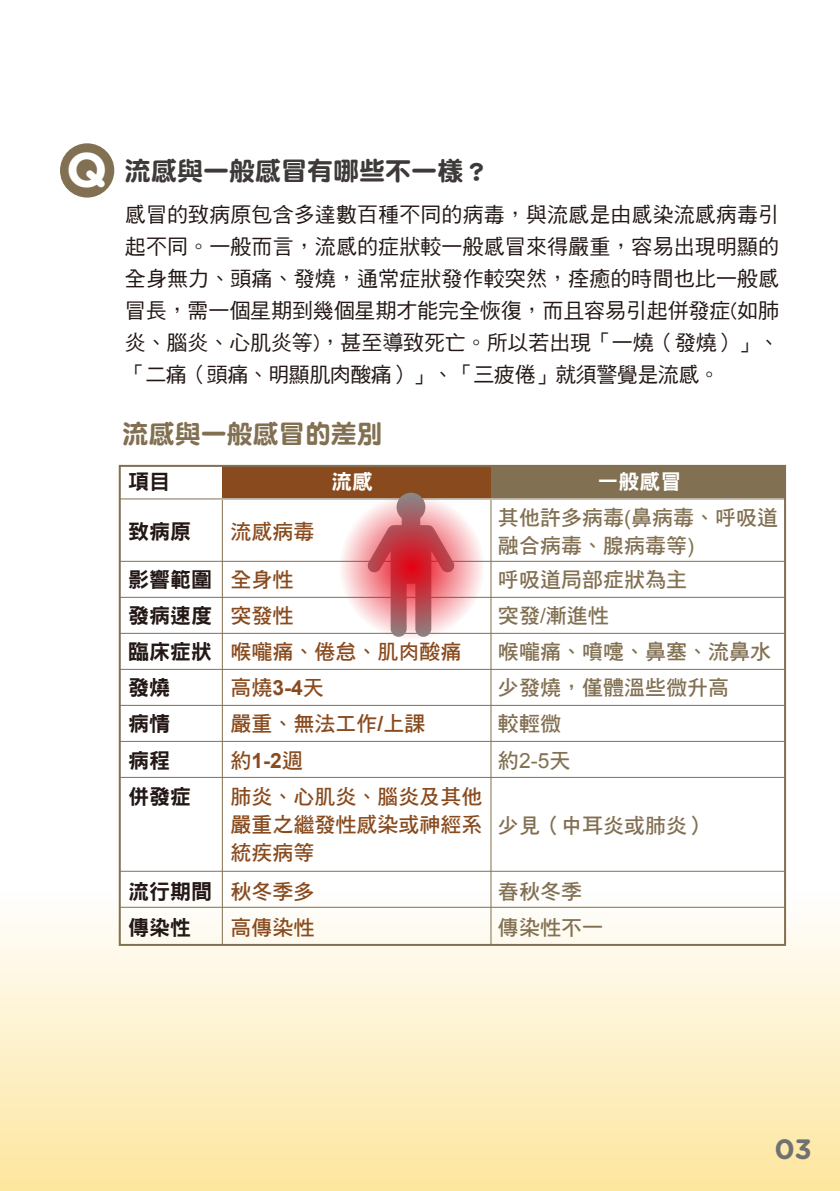
<style>
.page{position:relative;width:840px;height:1191px;background:#fff}
.page>*{position:absolute;margin:0;border:0;box-sizing:border-box;transform-origin:0 0}
.t1{font:700 28px "Gotham Rounded";color:#727171}
.t2{font:26px "DF Yuan Std W9";color:#3e3a39}
.t3{font:26px "DF Yuan Std W9";color:#827052}
.t4{font:21px/32px "DF Hei Std W5";letter-spacing:-.005em;color:#231815;text-align:justify}
.t5{font:21px/28px "DF Hei Std W7";color:#827052}
.t6{font:21px/28px "DF Hei Std W7";color:#894b1e;text-align:justify}
.t7{font:21px "DF Hei Std W9";color:#231815}
.t8{font:21px "DF Hei Std W9";color:#fff}
.t9{font:700 21px "Arial";color:#894b1e}
.t10{font:21px "Arial";color:#827052}
.s1{font-family:"Gotham Rounded";font-weight:700;font-size:48.6px;color:#fff}
.s2{font-family:"Arial"}
.s3{font-family:"DF Hei Std W7";color:#894b1e}
.s4{font-family:"DF Hei Std W9";color:#231815}
.s5{font-family:"Arial";font-weight:700}
.s6{font-family:"DF Hei Std W7";font-weight:400}
.s7{font-family:"DF Hei Std W7"}
</style>
<div class="page">
<svg style="left:0;top:684px;width:839px;height:507px"></svg>
<div style="left:223px;top:465px;width:561px;height:33px;background:#827052"></div>
<div style="left:223px;top:465px;width:267px;height:33px;background:#894b1e"></div>
<div style="left:60px;top:143px;width:54px;height:55px;background:#827052;border-radius:50%"></div>
<hr style="left:119px;top:561px;width:665px;height:1px;background:#827052">
<hr style="left:119px;top:597px;width:665px;height:1px;background:#827052">
<hr style="left:119px;top:633px;width:665px;height:1px;background:#827052">
<hr style="left:119px;top:669px;width:665px;height:1px;background:#827052">
<hr style="left:119px;top:705px;width:665px;height:1px;background:#827052">
<hr style="left:119px;top:741px;width:665px;height:1px;background:#827052">
<hr style="left:119px;top:777px;width:665px;height:1px;background:#827052">
<hr style="left:119px;top:870px;width:665px;height:1px;background:#827052">
<hr style="left:119px;top:906px;width:665px;height:1px;background:#827052">
<hr style="left:222px;top:500px;width:1px;height:445px;background:#827052">
<hr style="left:490px;top:500px;width:1px;height:445px;background:#827052">
<hr style="left:119px;top:498px;width:665px;height:1px;background:#827052">
<div style="left:119px;top:465px;width:666px;height:481px;border:2px solid #827052"></div>
<svg style="left:366px;top:493px;width:89px;height:141px"></svg>
<svg style="left:338px;top:494px;width:146px;height:146px;background:#e09398"></svg>
<p class="t2" style="left:66px;top:157px;width:424px"><span class="s1">Q</span> 流感與一般感冒有哪些不一樣？</p>
<p class="t4" style="left:125px;top:198px;width:655px">感冒的致病原包含多達數百種不同的病毒，與流感是由感染流感病毒引起不同。一般而言，流感的症狀較一般感冒來得嚴重，容易出現明顯的全身無力、頭痛、發燒，通常症狀發作較突然，痊癒的時間也比一般感冒長，需一個星期到幾個星期才能完全恢復，而且容易引起併發症(如肺炎、腦炎、心肌炎等)，甚至導致死亡。所以若出現「一燒（發燒）」、「二痛（頭痛、明顯肌肉酸痛）」、「三疲倦」就須警覺是流感。</p>
<p class="t3" style="left:123px;top:419px;width:262px">流感與一般感冒的差別</p>
<p class="t7" style="left:128px;top:470px;width:43px">項目</p>
<p class="t8" style="left:331px;top:470px;width:43px">流感</p>
<p class="t8" style="left:597px;top:470px;width:85px">一般感冒</p>
<p class="t7" style="left:128px;top:520px;width:64px">致病原</p>
<p class="t6" style="left:230px;top:517px;width:85px">流感病毒</p>
<p class="t5" style="left:497px;top:503px;width:281px">其他許多病毒<span class="s2">(</span>鼻病毒、呼吸道融合病毒、腺病毒等<span class="s2">)</span></p>
<p class="t7" style="left:128px;top:568px;width:166px">影響範圍 <span class="s3">全身性</span></p>
<p class="t5" style="left:497px;top:565px;width:190px">呼吸道局部症狀為主</p>
<p class="t7" style="left:128px;top:604px;width:166px">發病速度 <span class="s3">突發性</span></p>
<p class="t5" style="left:497px;top:601px;width:112px">突發<span class="s2">/</span>漸進性</p>
<p class="t6" style="left:128px;top:637px;width:334px"><span class="s4">臨床症狀</span> 喉嚨痛、倦怠、肌肉酸痛</p>
<p class="t5" style="left:497px;top:637px;width:274px">喉嚨痛、噴嚏、鼻塞、流鼻水</p>
<p class="t7" style="left:128px;top:676px;width:43px">發燒</p>
<p class="t6" style="left:230px;top:673px;width:95px">高燒<span class="s5">3-4</span>天</p>
<p class="t5" style="left:497px;top:673px;width:232px">少發燒，僅體溫些微升高</p>
<p class="t7" style="left:128px;top:712px;width:43px">病情</p>
<p class="t6" style="left:230px;top:709px;width:196px">嚴重、無法工作<span class="s5">/</span>上課</p>
<p class="t5" style="left:497px;top:709px;width:64px">較輕微</p>
<p class="t7" style="left:128px;top:748px;width:43px">病程</p>
<p class="t9" style="left:230px;top:746px;width:74px"><span class="s6">約</span>1-2<span class="s6">週</span></p>
<p class="t10" style="left:497px;top:746px;width:74px"><span class="s7">約</span>2-5<span class="s7">天</span></p>
<p class="t7" style="left:128px;top:784px;width:64px">併發症</p>
<p class="t6" style="left:230px;top:781px;width:253px">肺炎、心肌炎、腦炎及其他嚴重之繼發性感染或神經系統疾病等</p>
<p class="t5" style="left:497px;top:811px;width:211px">少見（中耳炎或肺炎）</p>
<p class="t7" style="left:128px;top:880px;width:187px">流行期間 <span class="s3">秋冬季多</span></p>
<p class="t5" style="left:497px;top:877px;width:85px">春秋冬季</p>
<p class="t7" style="left:128px;top:916px;width:64px">傳染性</p>
<p class="t6" style="left:230px;top:913px;width:85px">高傳染性</p>
<p class="t5" style="left:497px;top:913px;width:106px">傳染性不一</p>
<h1 class="t1" style="left:774px;top:1128px;width:39px">03</h1>
</div>
